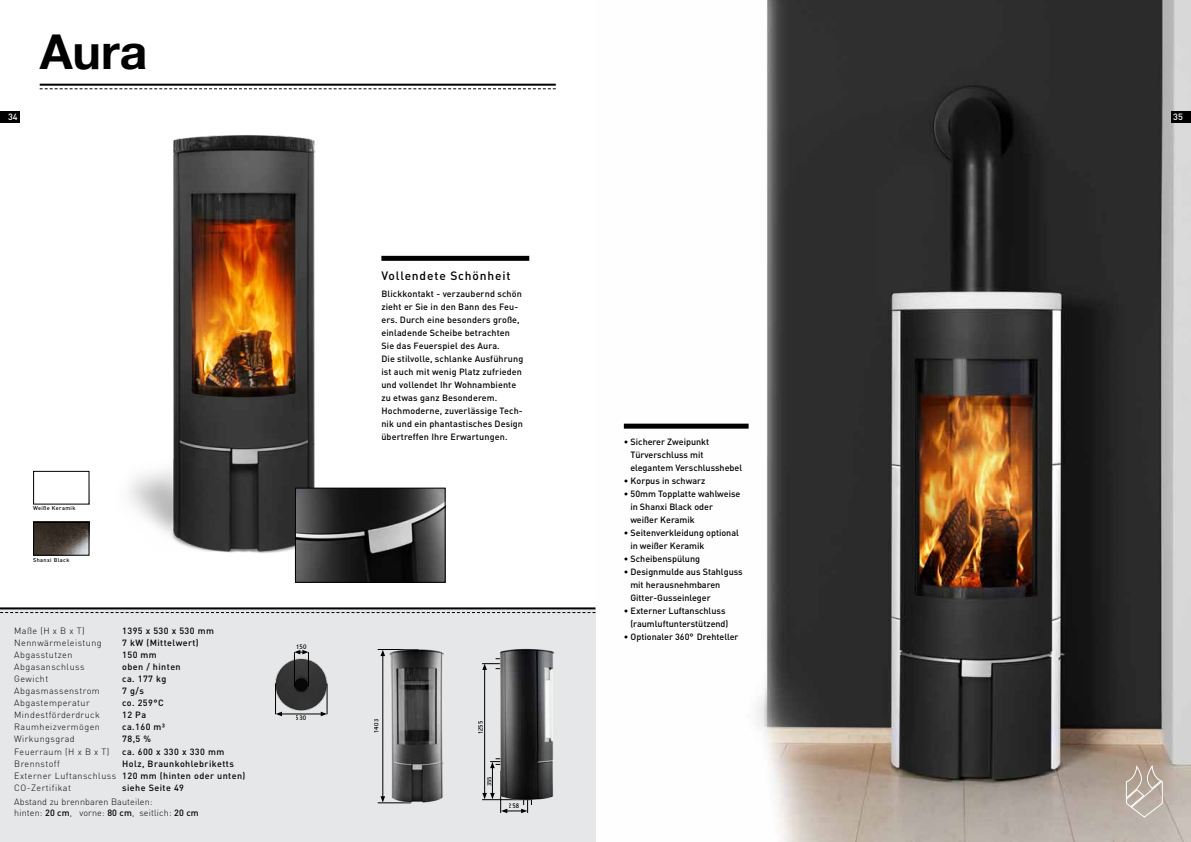
<style>
.page{position:relative;width:1191px;height:842px;background:#fff}
.page>*{position:absolute;margin:0;border:0;box-sizing:border-box;transform-origin:0 0}
.t1{font:700 48px "Helvetica Neue";color:#000}
.t2{font:500 12px "DIN";letter-spacing:.07em;color:#000}
.t3{font:500 9px/13px "DIN";letter-spacing:.015em;color:#000}
.t4{font:300 9px "DIN";letter-spacing:.05em;color:#000}
.t5{font:500 9px/12px "DIN";letter-spacing:.05em;color:#000}
.t6{font:300 9px/10.8px "DIN";letter-spacing:.015em;color:#000}
.t7{font:500 9px "DIN";color:#fff}
.t8{font:condensed 7px "Abadi";letter-spacing:.01em;color:#000}
.t9{font:500 5.5px "DIN";letter-spacing:.07em;color:#000}
.s1{font-weight:300}
.s2{font-weight:500}
</style>
<div class="page">
<img style="left:595px;top:0;width:596px;height:842px">
<img style="left:65px;top:135px;width:274px;height:425px">
<hr style="left:40px;top:84px;width:516px;height:2px;background:#000">
<svg style="left:40px;top:88px;width:516px;height:1px"></svg>
<div style="left:381px;top:256px;width:148px;height:5px;background:#000"></div>
<div style="left:624px;top:424px;width:124px;height:5px;background:#000"></div>
<div style="left:0;top:609px;width:595px;height:233px;background:#e6e7e8"></div>
<hr style="left:0;top:607px;width:595px;height:2px;background:#000">
<svg style="left:0;top:612px;width:595px;height:1px"></svg>
<img style="left:275px;top:656px;width:53px;height:57px">
<hr style="left:280px;top:714px;width:42px;height:1px;background:#000">
<svg style="left:276px;top:712px;width:6px;height:4px"></svg>
<svg style="left:321px;top:712px;width:6px;height:4px"></svg>
<hr style="left:327px;top:683px;width:1px;height:31px;background:#000">
<hr style="left:275px;top:683px;width:1px;height:31px;background:#000">
<hr style="left:294px;top:652px;width:1px;height:35px;background:#000">
<svg style="left:294px;top:650px;width:14px;height:4px"></svg>
<hr style="left:308px;top:652px;width:1px;height:34px;background:#000">
<hr style="left:378px;top:802px;width:33px;height:1px;background:#000">
<hr style="left:382px;top:654px;width:1px;height:144px;background:#000">
<svg style="left:380px;top:796px;width:5px;height:6px"></svg>
<svg style="left:380px;top:650px;width:5px;height:6px"></svg>
<hr style="left:378px;top:649px;width:40px;height:1px;background:#000">
<img style="left:388px;top:649px;width:56px;height:155px">
<hr style="left:484px;top:668px;width:1px;height:126px;background:#000">
<svg style="left:482px;top:758px;width:50px;height:55px"></svg>
<svg style="left:482px;top:658px;width:17px;height:12px"></svg>
<img style="left:499px;top:648px;width:56px;height:152px">
<svg style="left:1125px;top:765px;width:38px;height:53px;background:#beb1a7"></svg>
<div style="left:1171px;top:111px;width:20px;height:11px;background:#000"></div>
<img style="left:65px;top:473px;width:22px;height:30px">
<div style="left:33px;top:471px;width:56px;height:34px;border:1px solid #000"></div>
<img style="left:35px;top:524px;width:52px;height:30px">
<div style="left:33px;top:522px;width:56px;height:34px;border:1px solid #000"></div>
<img style="left:297px;top:490px;width:146px;height:91px">
<div style="left:295px;top:488px;width:150px;height:95px;border:1px solid #000"></div>
<div style="left:0;top:111px;width:20px;height:11px;background:#000"></div>
<p class="t7" style="left:8px;top:110px;width:11px">34</p>
<h1 class="t1" style="left:40px;top:15px;width:109px">Aura</h1>
<p class="t9" style="left:33px;top:505px;width:44px">Weiße Keramik</p>
<p class="t9" style="left:33px;top:556px;width:38px">Shanxi Black</p>
<p class="t4" style="left:14px;top:624px;width:72px">Maße (H x B x T)</p>
<p class="t5" style="left:122px;top:624px;width:93px">1395 x 530 x 530 mm</p>
<p class="t4" style="left:14px;top:636px;width:89px">Nennwärmeleistung</p>
<p class="t5" style="left:122px;top:636px;width:78px">7 kW (Mittelwert)</p>
<p class="t4" style="left:14px;top:648px;width:60px">Abgasstutzen</p>
<p class="t3" style="left:122px;top:648px;width:36px">150 mm</p>
<p class="t4" style="left:14px;top:660px;width:72px">Abgasanschluss</p>
<p class="t5" style="left:122px;top:660px;width:60px">oben / hinten</p>
<p class="t4" style="left:14px;top:672px;width:36px">Gewicht</p>
<p class="t3" style="left:122px;top:672px;width:46px">ca. 177 kg</p>
<p class="t4" style="left:14px;top:684px;width:87px">Abgasmassenstrom</p>
<p class="t3" style="left:122px;top:684px;width:23px">7 g/s</p>
<p class="t4" style="left:14px;top:696px;width:77px">Abgastemperatur</p>
<p class="t3" style="left:122px;top:696px;width:43px">co. 259°C</p>
<p class="t4" style="left:14px;top:708px;width:87px">Mindestförderdruck</p>
<p class="t3" style="left:122px;top:708px;width:25px">12 Pa</p>
<p class="t4" style="left:14px;top:720px;width:87px">Raumheizvermögen</p>
<p class="t3" style="left:122px;top:720px;width:44px">ca.160 m³</p>
<p class="t4" style="left:14px;top:732px;width:62px">Wirkungsgrad</p>
<p class="t3" style="left:122px;top:732px;width:30px">78,5 %</p>
<p class="t4" style="left:14px;top:745px;width:97px">Feuerraum (H x B x T)</p>
<p class="t5" style="left:122px;top:745px;width:104px">ca. 600 x 330 x 330 mm</p>
<p class="t4" style="left:14px;top:757px;width:47px">Brennstoff</p>
<p class="t5" style="left:14px;top:757px;width:233px;text-indent:108px">Holz, Braunkohlebriketts<br><span class="s1">Externer Luftanschluss</span> 120 mm (hinten oder unten)<br><span class="s1">CO-Zertifikat</span></p>
<p class="t5" style="left:122px;top:781px;width:63px">siehe Seite 49</p>
<p class="t6" style="left:14px;top:796px;width:186px">Abstand zu brennbaren Bauteilen:<br>hinten: <span class="s2">20 cm</span>, vorne: <span class="s2">80 cm</span>, seitlich: <span class="s2">20 cm</span></p>
<p class="t8" style="left:296px;top:643px;width:12px">150</p>
<p class="t8" style="left:296px;top:714px;width:12px">530</p>
<h2 class="t2" style="left:381px;top:267px;width:131px">Vollendete Schönheit</h2>
<p class="t3" style="left:381px;top:286px;width:143px">Blickkontakt - verzaubernd schön zieht er Sie in den Bann des Feu&shy;ers. Durch eine besonders große, einladende Scheibe betrachten<br>Sie das Feuerspiel des Aura.<br>Die stilvolle, schlanke Ausführung ist auch mit wenig Platz zufrieden und vollendet Ihr Wohnambiente zu etwas ganz Besonderem.<br>Hochmoderne, zuverlässige Tech&shy;nik und ein phantastisches Design übertreffen Ihre Erwartungen.</p>
<p class="t8" style="left:372px;top:733px;width:15px;rotate:-90deg">1403</p>
<p class="t8" style="left:476px;top:734px;width:15px;rotate:-90deg">1255</p>
<p class="t8" style="left:485px;top:786px;width:12px;rotate:-90deg">355</p>
<p class="t8" style="left:509px;top:801px;width:12px">258</p>
<p class="t3" style="left:630px;top:435px;width:113px;text-indent:-6px">• Sicherer Zweipunkt<br>Türverschluss mit elegantem Verschlusshebel</p>
<p class="t3" style="left:624px;top:474px;width:83px">• Korpus in schwarz</p>
<p class="t3" style="left:630px;top:487px;width:112px;text-indent:-6px">• 50mm Topplatte wahlweise in Shanxi Black oder weißer Keramik</p>
<p class="t3" style="left:630px;top:526px;width:110px;text-indent:-6px">• Seitenverkleidung optional in weißer Keramik</p>
<p class="t3" style="left:624px;top:552px;width:78px">• Scheibenspülung</p>
<p class="t3" style="left:630px;top:565px;width:114px;text-indent:-6px">• Designmulde aus Stahlguss mit herausnehmbaren<br>Gitter-Gusseinleger</p>
<p class="t3" style="left:630px;top:604px;width:100px;text-indent:-6px">• Externer Luftanschluss (raumluftunterstützend)</p>
<p class="t3" style="left:624px;top:630px;width:116px">• Optionaler 360° Drehteller</p>
<p class="t7" style="left:1173px;top:110px;width:11px">35</p>
</div>
